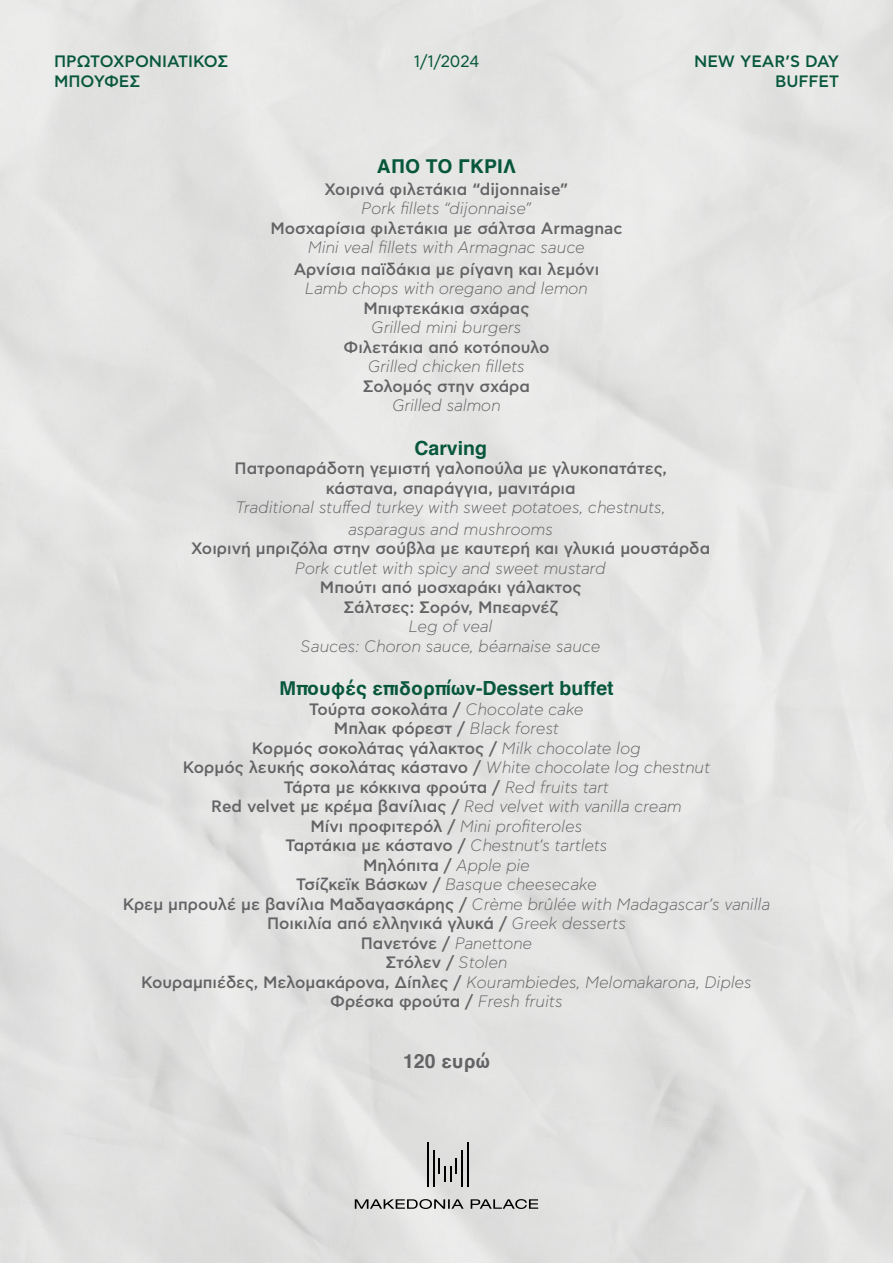
<style>
.page{position:relative;width:893px;height:1263px;background:#e3e3e3}
.page>*{position:absolute;margin:0;border:0;box-sizing:border-box;transform-origin:0 0}
.t1{font:700 19.5px "Helvetica";color:#07573d}
.t2{font:700 19.5px "Helvetica";color:#636366}
.t3{font:500 16.5px "CF Asty Std";color:#636366}
.t4{font:italic 300 16.5px "CF Asty Std";color:#636366}
.t5{font:500 16.5px/19.5px "CF Asty Std";color:#07573d;text-align:right}
.t6{font:16.5px "CF Asty Std";color:#07573d}
.s1{font-weight:300;font-style:italic}
.s2{font-weight:500;font-style:normal}
</style>
<div class="page">
<hr style="left:427px;top:1141px;width:2px;height:45px;background:#000">
<hr style="left:433px;top:1149px;width:2px;height:37px;background:#000">
<hr style="left:467px;top:1141px;width:1px;height:45px;background:#000">
<hr style="left:461px;top:1149px;width:2px;height:37px;background:#000">
<svg style="left:439px;top:1158px;width:18px;height:23px"></svg>
<svg style="left:355px;top:1199px;width:183px;height:10px;background:#999998"></svg>
<p class="t5" style="left:54px;top:52px;width:176px">ΠΡΩΤΟΧΡΟΝΙΑΤΙΚΟΣ</p>
<p class="t5" style="left:54px;top:72px;width:88px">ΜΠΟΥΦΕΣ</p>
<p class="t6" style="left:414px;top:52px;width:67px">1/1/2024</p>
<p class="t1" style="left:377px;top:151px;width:141px">ΑΠΟ ΤΟ ΓΚΡΙΛ</p>
<p class="t3" style="left:325px;top:180px;width:245px">Χοιρινά φιλετάκια “dijonnaise”</p>
<p class="t4" style="left:362px;top:199px;width:171px">Pork fillets “dijonnaise”</p>
<p class="t3" style="left:270px;top:219px;width:354px">Μοσχαρίσια φιλετάκια με σάλτσα Armagnac</p>
<p class="t4" style="left:308px;top:238px;width:278px">Mini veal fillets with Armagnac sauce</p>
<p class="t3" style="left:294px;top:260px;width:307px">Αρνίσια παϊδάκια με ρίγανη και λεμόνι</p>
<p class="t4" style="left:305px;top:280px;width:284px">Lamb chops with oregano and lemon</p>
<p class="t3" style="left:363px;top:299px;width:167px">Μπιφτεκάκια σχάρας</p>
<p class="t4" style="left:372px;top:319px;width:151px">Grilled mini burgers</p>
<p class="t3" style="left:343px;top:338px;width:208px">Φιλετάκια από κοτόπουλο</p>
<p class="t4" style="left:368px;top:358px;width:158px">Grilled chicken fillets</p>
<p class="t3" style="left:363px;top:377px;width:169px">Σολομός στην σχάρα</p>
<p class="t4" style="left:392px;top:397px;width:110px">Grilled salmon</p>
<p class="t5" style="left:694px;top:52px;width:147px">NEW YEAR’S DAY<br>BUFFET</p>
<p class="t1" style="left:414px;top:432px;width:74px">Carving</p>
<p class="t3" style="left:235px;top:459px;width:434px">Πατροπαράδοτη γεμιστή γαλοπούλα με γλυκοπατάτες,</p>
<p class="t3" style="left:326px;top:479px;width:251px">κάστανα, σπαράγγια, μανιτάρια</p>
<p class="t4" style="left:236px;top:498px;width:431px">Traditional stuffed turkey with sweet potatoes, chestnuts,</p>
<p class="t4" style="left:348px;top:520px;width:206px">asparagus and mushrooms</p>
<p class="t3" style="left:191px;top:539px;width:520px">Χοιρινή μπριζόλα στην σούβλα με καυτερή και γλυκιά μουστάρδα</p>
<p class="t4" style="left:295px;top:559px;width:312px">Pork cutlet with spicy and sweet mustard</p>
<p class="t3" style="left:320px;top:578px;width:263px">Μπούτι από μοσχαράκι γάλακτος</p>
<p class="t3" style="left:343px;top:598px;width:216px">Σάλτσες: Σορόν, Μπεαρνέζ</p>
<p class="t4" style="left:409px;top:618px;width:85px">Leg of veal</p>
<p class="t4" style="left:301px;top:637px;width:301px">Sauces: Choron sauce, béarnaise sauce</p>
<p class="t1" style="left:279px;top:673px;width:336px">Μπουφές επιδορπίων-Dessert buffet</p>
<p class="t3" style="left:309px;top:700px;width:276px">Τούρτα σοκολάτα / <span class="s1">Chocolate cake</span></p>
<p class="t3" style="left:334px;top:719px;width:227px">Μπλακ φόρεστ / <span class="s1">Black forest</span></p>
<p class="t3" style="left:252px;top:739px;width:391px">Κορμός σοκολάτας γάλακτος / <span class="s1">Milk chocolate log</span></p>
<p class="t3" style="left:183px;top:758px;width:529px">Κορμός λευκής σοκολάτας κάστανο / <span class="s1">White chocolate log chestnut</span></p>
<p class="t3" style="left:284px;top:778px;width:327px">Τάρτα με κόκκινα φρούτα / <span class="s1">Red fruits tart</span></p>
<p class="t3" style="left:211px;top:797px;width:472px">Red velvet με κρέμα βανίλιας / <span class="s1">Red velvet with vanilla cream</span></p>
<p class="t4" style="left:311px;top:817px;width:273px"><span class="s2">Μίνι προφιτερόλ /</span> Mini profiteroles</p>
<p class="t3" style="left:285px;top:836px;width:324px">Ταρτάκια με κάστανο / <span class="s1">Chestnut’s tartlets</span></p>
<p class="t3" style="left:363px;top:856px;width:168px">Μηλόπιτα / <span class="s1">Apple pie</span></p>
<p class="t4" style="left:296px;top:875px;width:302px"><span class="s2">Τσίζκεϊκ Βάσκων /</span> Basque cheesecake</p>
<p class="t4" style="left:123px;top:895px;width:649px"><span class="s2">Κρεμ μπρουλέ με βανίλια Μαδαγασκάρης /</span> Crème brûlée with Madagascar’s vanilla</p>
<p class="t3" style="left:267px;top:914px;width:360px">Ποικιλία από ελληνικά γλυκά / <span class="s1">Greek desserts</span></p>
<p class="t3" style="left:361px;top:934px;width:173px">Πανετόνε / <span class="s1">Panettone</span></p>
<p class="t3" style="left:386px;top:953px;width:123px">Στόλεν / <span class="s1">Stolen</span></p>
<p class="t3" style="left:141px;top:973px;width:612px">Κουραμπιέδες, Μελομακάρονα, Δίπλες / <span class="s1">Kourambiedes, Melomakarona, Diples</span></p>
<p class="t3" style="left:330px;top:992px;width:234px">Φρέσκα φρούτα / <span class="s1">Fresh fruits</span></p>
<p class="t2" style="left:403px;top:1045px;width:88px">120 ευρώ</p>
</div>
